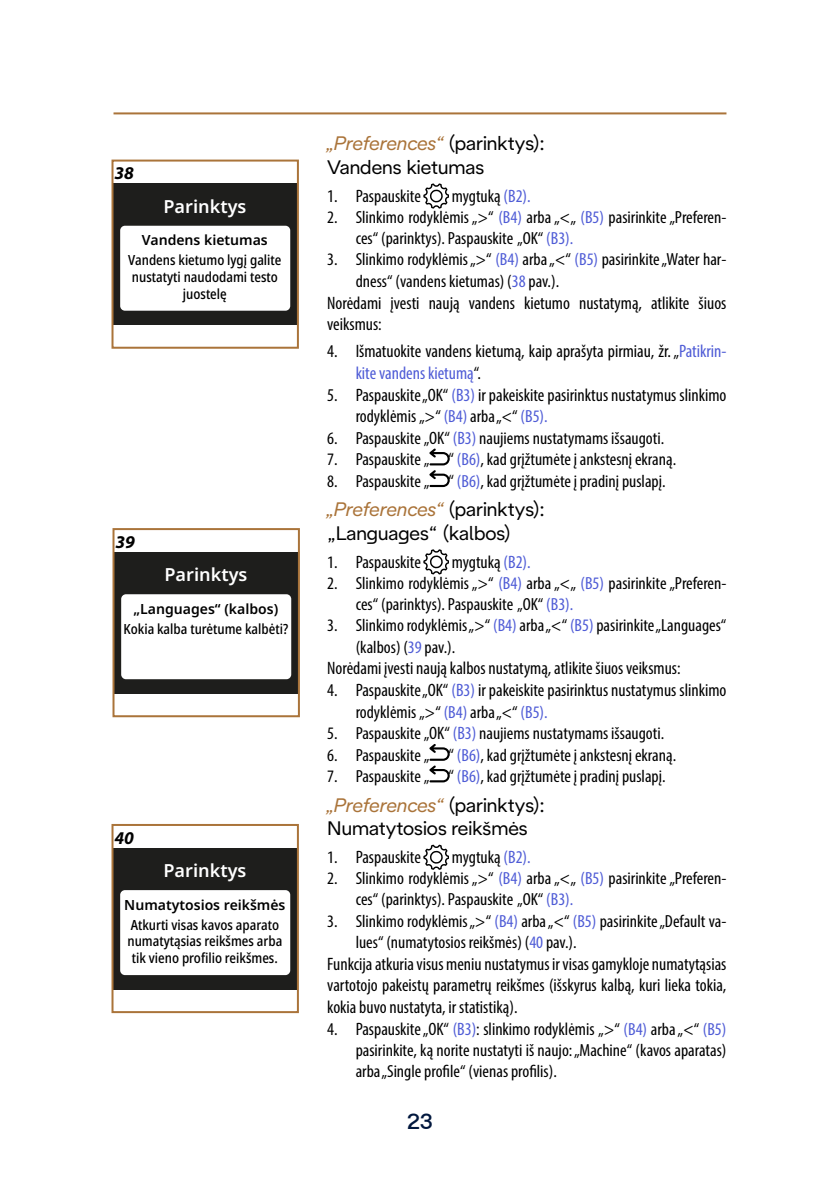
<style>
.page{position:relative;width:840px;height:1191px;background:#fff}
.page>*{position:absolute;margin:0;border:0;box-sizing:border-box;transform-origin:0 0}
.t1{font:500 22px "De Longhi Sans";color:#02183e}
.sottoparagrafo_setting{font:italic 19.6px "De Longhi Sans";color:#aa743a}
.sottoparagrafo_con_dettaglio{font:19.6px "De Longhi Sans";color:#000}
.testo{font:condensed 18px/21.6px "Myriad Pro";color:#000}
.Display_setting_title{font:600 18px "Noto Sans";color:#fff}
.numero_figura{font:italic 700 18px "Myriad Pro";color:#000}
.t2{font:condensed 17.6px/21px "Myriad Pro";color:#000}
.testo_display_setting{font:500 condensed 14px/16.8px "Noto Sans";color:#000;text-align:center}
.display_setting{font:600 14px "Noto Sans";color:#000}
.s1{font-style:normal;color:#000}
.s2{color:#4f5cd6}
.s3{font-size:17.6px}
.s4{font-size:17.6px;color:#4f5cd6}
.s5{font-size:18px}
.s6{font-size:18px;color:#4f5cd6}
</style>
<div class="page">
<hr style="left:113px;top:112px;width:613px;height:2px;background:#aa743a">
<svg style="left:423px;top:183px;width:25px;height:26px"></svg>
<svg style="left:429px;top:448px;width:20px;height:39px"></svg>
<svg style="left:423px;top:549px;width:25px;height:25px"></svg>
<svg style="left:429px;top:744px;width:20px;height:38px"></svg>
<svg style="left:423px;top:844px;width:25px;height:26px"></svg>
<div style="left:112px;top:183px;width:186px;height:142px;background:#1e1e1c"></div>
<div style="left:120px;top:226px;width:170px;height:85px;background:#fff;border-radius:5px"></div>
<div style="left:111px;top:160px;width:188px;height:189px;border:2px solid #aa743a"></div>
<div style="left:113px;top:552px;width:186px;height:141px;background:#1e1e1c"></div>
<div style="left:121px;top:594px;width:170px;height:85px;background:#fff;border-radius:5px"></div>
<div style="left:112px;top:528px;width:188px;height:189px;border:2px solid #aa743a"></div>
<div style="left:112px;top:847px;width:186px;height:142px;background:#1e1e1c"></div>
<div style="left:120px;top:890px;width:170px;height:85px;background:#fff;border-radius:5px"></div>
<div style="left:111px;top:824px;width:188px;height:189px;border:2px solid #aa743a"></div>
<p class="numero_figura" style="left:114px;top:162px;width:21px">38</p>
<p class="Display_setting_title" style="left:163px;top:194px;width:84px">Parinktys</p>
<p class="display_setting" style="left:142px;top:230px;width:127px">Vandens kietumas</p>
<p class="testo_display_setting" style="left:128px;top:252px;width:155px">Vandens kietumo lygį galite nustatyti naudodami testo juostelę</p>
<p class="numero_figura" style="left:115px;top:530px;width:21px">39</p>
<p class="Display_setting_title" style="left:164px;top:562px;width:84px">Parinktys</p>
<p class="display_setting" style="left:133px;top:599px;width:146px">„Languages“ (kalbos)</p>
<p class="testo_display_setting" style="left:123px;top:620px;width:166px">Kokia kalba turėtume kalbėti?</p>
<p class="numero_figura" style="left:114px;top:826px;width:21px">40</p>
<p class="Display_setting_title" style="left:163px;top:858px;width:84px">Parinktys</p>
<p class="display_setting" style="left:124px;top:895px;width:163px">Numatytosios reikšmės</p>
<p class="testo_display_setting" style="left:127px;top:916px;width:156px">Atkurti visas kavos aparato numatytąsias reikšmes arba tik vieno profilio reikšmes.</p>
<p class="sottoparagrafo_setting" style="left:327px;top:131px;width:219px">„Preferences“ <span class="s1">(parinktys):</span></p>
<p class="sottoparagrafo_con_dettaglio" style="left:327px;top:155px;width:158px">Vandens kietumas</p>
<p class="testo" style="left:327px;top:185px;width:95px">1. Paspauskite</p>
<p class="testo" style="left:451px;top:185px;width:80px">mygtuką <span class="s2">(B2).</span></p>
<p class="t2" style="left:355px;top:207px;width:372px;text-indent:-28px">2. Slinkimo rodyklėmis „&gt;“ <span class="s2">(B4)</span> arba „&lt;„ <span class="s2">(B5)</span> pasirinkite „Preferen&shy;ces“ (parinktys). Paspauskite „OK“ <span class="s2">(B3).</span></p>
<p class="t2" style="left:355px;top:248px;width:372px;line-height:21.6px;text-indent:-28px">3. Slinkimo rodyklėmis „&gt;“ <span class="s2">(B4)</span> arba „&lt;“ <span class="s2">(B5)</span> pasirinkite „Water har&shy;dness“ (vandens kietumas) (<span class="s2">38</span> pav.).</p>
<p class="testo" style="left:327px;top:291px;width:400px">Norėdami įvesti naują vandens kietumo nustatymą, atlikite šiuos veiksmus:</p>
<p class="testo" style="left:355px;top:340px;width:372px;text-indent:-28px">4. Išmatuokite vandens kietumą, kaip aprašyta pirmiau, žr. „<span class="s2">Patikrin&shy;kite vandens kietumą</span>“.</p>
<p class="testo" style="left:355px;top:384px;width:372px;text-indent:-28px">5. Paspauskite „OK“ <span class="s2">(B3)</span> ir pakeiskite pasirinktus nustatymus slinkimo rodyklėmis <span class="s3">„&gt;“</span> <span class="s4">(B4)</span> <span class="s3">arba „&lt;“</span> <span class="s4">(B5).</span></p>
<p class="t2" style="left:327px;top:427px;width:338px">6. Paspauskite <span class="s5">„OK“</span> <span class="s6">(B3)</span> naujiems nustatymams išsaugoti.</p>
<p class="t2" style="left:327px;top:449px;width:350px">7. Paspauskite <span class="s5">„ “</span> <span class="s2">(B6)</span>, kad grįžtumėte į ankstesnį ekraną.</p>
<p class="t2" style="left:327px;top:470px;width:339px">8. Paspauskite <span class="s5">„ “</span> <span class="s2">(B6)</span>, kad grįžtumėte į pradinį puslapį.</p>
<p class="sottoparagrafo_setting" style="left:327px;top:497px;width:219px">„Preferences“ <span class="s1">(parinktys):</span></p>
<p class="sottoparagrafo_con_dettaglio" style="left:327px;top:521px;width:185px">„Languages“ (kalbos)</p>
<p class="testo" style="left:327px;top:551px;width:95px"><span class="s3">1.</span> Paspauskite</p>
<p class="testo" style="left:451px;top:551px;width:80px">mygtuką <span class="s2">(B2).</span></p>
<p class="t2" style="left:355px;top:572px;width:372px;text-indent:-28px">2. Slinkimo rodyklėmis „&gt;“ <span class="s2">(B4)</span> arba „&lt;„ <span class="s2">(B5)</span> pasirinkite „Preferen&shy;ces“ (parinktys). Paspauskite „OK“ <span class="s2">(B3).</span></p>
<p class="t2" style="left:355px;top:614px;width:372px;line-height:21.6px;text-indent:-28px">3. Slinkimo rodyklėmis „&gt;“ <span class="s2">(B4)</span> arba „&lt;“ <span class="s2">(B5)</span> pasirinkite „Languages“ (kalbos) (<span class="s2">39</span> pav.).</p>
<p class="testo" style="left:327px;top:657px;width:354px">Norėdami įvesti naują kalbos nustatymą, atlikite šiuos veiksmus:</p>
<p class="testo" style="left:355px;top:679px;width:372px;text-indent:-28px">4. Paspauskite „OK“ <span class="s2">(B3)</span> ir pakeiskite pasirinktus nustatymus slinkimo rodyklėmis <span class="s3">„&gt;“</span> <span class="s4">(B4)</span> <span class="s3">arba „&lt;“</span> <span class="s4">(B5).</span></p>
<p class="t2" style="left:327px;top:722px;width:338px">5. Paspauskite <span class="s5">„OK“</span> <span class="s6">(B3)</span> naujiems nustatymams išsaugoti.</p>
<p class="t2" style="left:327px;top:744px;width:350px">6. Paspauskite <span class="s5">„ “</span> <span class="s2">(B6)</span>, kad grįžtumėte į ankstesnį ekraną.</p>
<p class="t2" style="left:327px;top:766px;width:339px">7. Paspauskite <span class="s5">„ “</span> <span class="s2">(B6)</span>, kad grįžtumėte į pradinį puslapį.</p>
<p class="sottoparagrafo_setting" style="left:327px;top:793px;width:219px">„Preferences“ <span class="s1">(parinktys):</span></p>
<p class="sottoparagrafo_con_dettaglio" style="left:327px;top:816px;width:202px">Numatytosios reikšmės</p>
<p class="testo" style="left:327px;top:846px;width:95px"><span class="s3">1.</span> Paspauskite</p>
<p class="testo" style="left:451px;top:846px;width:80px">mygtuką <span class="s2">(B2).</span></p>
<p class="t2" style="left:355px;top:867px;width:372px;text-indent:-28px">2. Slinkimo rodyklėmis „&gt;“ <span class="s2">(B4)</span> arba „&lt;„ <span class="s2">(B5)</span> pasirinkite „Preferen&shy;ces“ (parinktys). Paspauskite „OK“ <span class="s2">(B3).</span></p>
<p class="t2" style="left:355px;top:909px;width:372px;line-height:21.6px;text-indent:-28px">3. Slinkimo rodyklėmis „&gt;“ <span class="s2">(B4)</span> arba „&lt;“ <span class="s2">(B5)</span> pasirinkite „Default va&shy;lues“ (numatytosios reikšmės) (<span class="s2">40</span> pav.).</p>
<p class="testo" style="left:327px;top:952px;width:400px;text-align:justify">Funkcija atkuria visus meniu nustatymus ir visas gamykloje numatytąsias vartotojo pakeistų parametrų reikšmes (išskyrus kalbą, kuri lieka tokia, kokia buvo nustatyta, ir statistiką).</p>
<p class="testo" style="left:327px;top:1017px;width:400px">4. Paspauskite „OK“ <span class="s2">(B3)</span>: slinkimo rodyklėmis <span class="s3">„&gt;“</span> <span class="s4">(B4)</span> <span class="s3">arba „&lt;“</span> <span class="s4">(B5)</span></p>
<p class="t2" style="left:355px;top:1039px;width:372px">pasirinkite, ką norite nustatyti iš naujo: „Machine“ (kavos aparatas) arba „Single profile“ (vienas profilis).</p>
<p class="t1" style="left:407px;top:1108px;width:27px">23</p>
</div>
